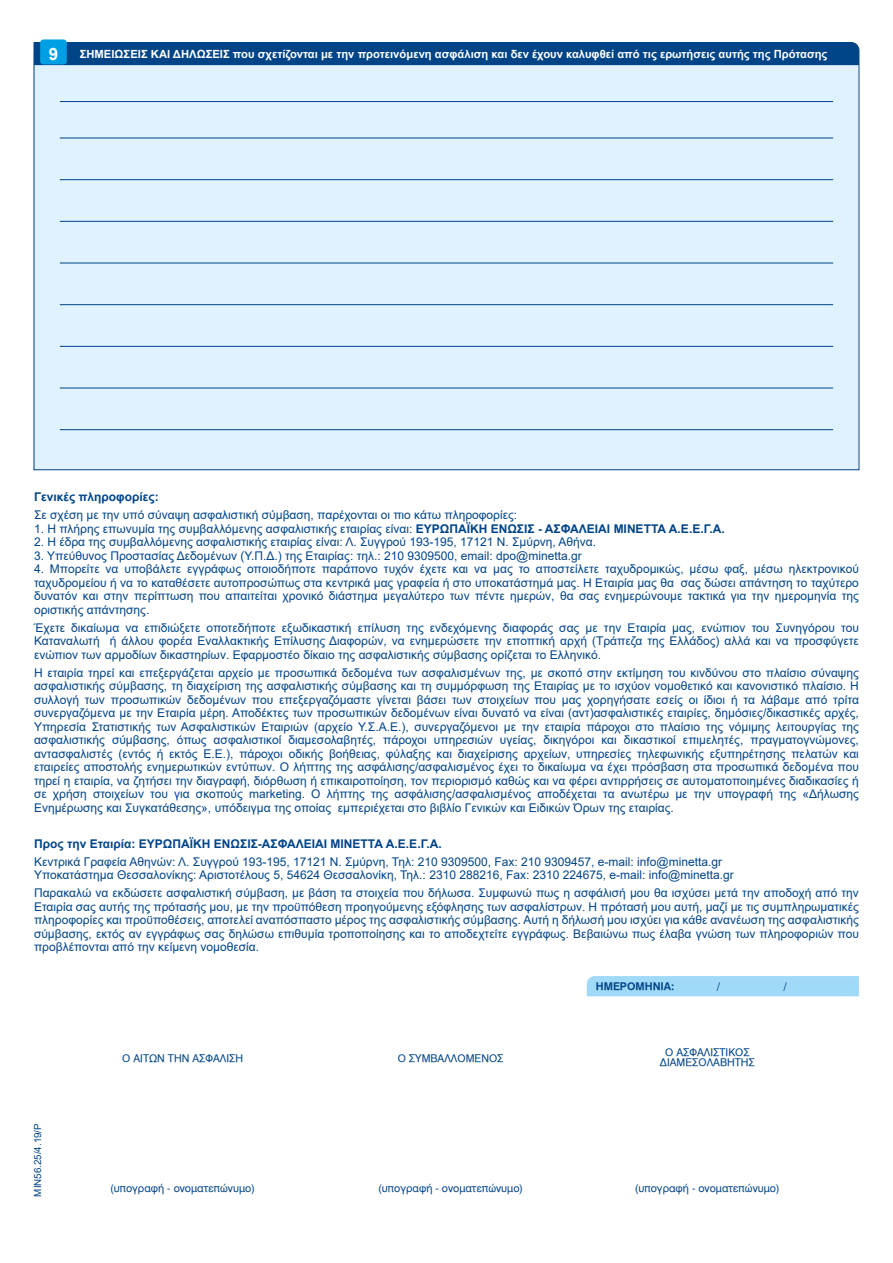
<style>
.page{position:relative;width:893px;height:1263px;background:#fff}
.page>*{position:absolute;margin:0;border:0;box-sizing:border-box;transform-origin:0 0}
.t1{font:700 17.1px "Arial";color:#fff}
.t2{font:12px/13.5px "Arial";color:#048;text-align:justify}
.t3{font:700 12px "Arial";color:#048}
.t4{font:700 11.25px "Arial";color:#fff}
.t5{font:10.5px/10.5px "UB Helvetica";color:#048;text-align:center}
.t6{font:10.5px "UB Helvetica Bold";color:#048}
.t7{font:9.75px "Arial";color:#048}
.s1{font-weight:700}
</style>
<div class="page">
<div style="left:587px;top:976px;width:272px;height:20px;background:#a1daf8"></div>
<svg style="left:33px;top:42px;width:827px;height:429px;background:#cee5f4"></svg>
<div style="left:40px;top:39px;width:27px;height:25px;background:#009fe3;border-radius:3px"></div>
<hr style="left:60px;top:138px;width:773px;height:1px;background:#048">
<hr style="left:60px;top:101px;width:773px;height:1px;background:#048">
<h1 class="t1" style="left:49px;top:42px;width:11px">9</h1>
<p class="t4" style="left:80px;top:46px;width:749px">ΣΗΜΕΙΩΣΕΙΣ ΚΑΙ ΔΗΛΩΣΕΙΣ που σχετίζονται με την προτεινόμενη ασφάλιση και δεν έχουν καλυφθεί από τις ερωτήσεις αυτής της Πρότασης</p>
<p class="t3" style="left:34px;top:488px;width:126px">Γενικές πληροφορίες:</p>
<p class="t2" style="left:34px;top:508px;width:485px">Σε σχέση με την υπό σύναψη ασφαλιστική σύμβαση, παρέχονται οι πιο κάτω πληροφορίες:</p>
<p class="t2" style="left:34px;top:522px;width:692px">1. Η πλήρης επωνυμία της συμβαλλόμενης ασφαλιστικής εταιρίας είναι: <span class="s1">ΕΥΡΩΠΑΪΚΗ ΕΝΩΣΙΣ - ΑΣΦΑΛΕΙΑΙ ΜΙΝΕΤΤΑ Α.Ε.Ε.Γ.Α.</span></p>
<p class="t2" style="left:34px;top:535px;width:564px">2. Η έδρα της συμβαλλόμενης ασφαλιστικής εταιρίας είναι: Λ. Συγγρού 193-195, 17121 Ν. Σμύρνη, Αθήνα.</p>
<p class="t2" style="left:34px;top:549px;width:549px">3. Υπεύθυνος Προστασίας Δεδομένων (Υ.Π.Δ.) της Εταιρίας: τηλ.: 210 9309500, email: dpo@minetta.gr</p>
<p class="t2" style="left:34px;top:562px;width:826px">4. Μπορείτε να υποβάλετε εγγράφως οποιοδήποτε παράπονο τυχόν έχετε και να μας το αποστείλετε ταχυδρομικώς, μέσω φαξ, μέσω ηλεκτρονικού ταχυδρομείου ή να το καταθέσετε αυτοπροσώπως στα κεντρικά μας γραφεία ή στο υποκατάστημά μας. Η Εταιρία μας θα σας δώσει απάντηση το ταχύτερο δυνατόν και στην περίπτωση που απαιτείται χρονικό διάστημα μεγαλύτερο των πέντε ημερών, θα σας ενημερώνουμε τακτικά για την ημερομηνία της οριστικής απάντησης.</p>
<p class="t2" style="left:34px;top:621px;width:826px">Έχετε δικαίωμα να επιδιώξετε οποτεδήποτε εξωδικαστική επίλυση της ενδεχόμενης διαφοράς σας με την Εταιρία μας, ενώπιον του Συνηγόρου του Καταναλωτή ή άλλου φορέα Εναλλακτικής Επίλυσης Διαφορών, να ενημερώσετε την εποπτική αρχή (Τράπεζα της Ελλάδος) αλλά και να προσφύγετε ενώπιον των αρμοδίων δικαστηρίων. Εφαρμοστέο δίκαιο της ασφαλιστικής σύμβασης ορίζεται το Ελληνικό.</p>
<p class="t2" style="left:34px;top:666px;width:826px">Η εταιρία τηρεί και επεξεργάζεται αρχείο με προσωπικά δεδομένα των ασφαλισμένων της, με σκοπό στην εκτίμηση του κινδύνου στο πλαίσιο σύναψης ασφαλιστικής σύμβασης, τη διαχείριση της ασφαλιστικής σύμβασης και τη συμμόρφωση της Εταιρίας με το ισχύον νομοθετικό και κανονιστικό πλαίσιο. Η συλλογή των προσωπικών δεδομένων που επεξεργαζόμαστε γίνεται βάσει των στοιχείων που μας χορηγήσατε εσείς οι ίδιοι ή τα λάβαμε από τρίτα συνεργαζόμενα με την Εταιρία μέρη. Αποδέκτες των προσωπικών δεδομένων είναι δυνατό να είναι (αντ)ασφαλιστικές εταιρίες, δημόσιες/δικαστικές αρχές, Υπηρεσία Στατιστικής των Ασφαλιστικών Εταιριών (αρχείο Υ.Σ.Α.Ε.), συνεργαζόμενοι με την εταιρία πάροχοι στο πλαίσιο της νόμιμης λειτουργίας της ασφαλιστικής σύμβασης, όπως ασφαλιστικοί διαμεσολαβητές, πάροχοι υπηρεσιών υγείας, δικηγόροι και δικαστικοί επιμελητές, πραγματογνώμονες, αντασφαλιστές (εντός ή εκτός Ε.Ε.), πάροχοι οδικής βοήθειας, φύλαξης και διαχείρισης αρχείων, υπηρεσίες τηλεφωνικής εξυπηρέτησης πελατών και εταιρείες αποστολής ενημερωτικών εντύπων. Ο λήπτης της ασφάλισης/ασφαλισμένος έχει το δικαίωμα να έχει πρόσβαση στα προσωπικά δεδομένα που τηρεί η εταιρία, να ζητήσει την διαγραφή, διόρθωση ή επικαιροποίηση, τον περιορισμό καθώς και να φέρει αντιρρήσεις σε αυτοματοποιημένες διαδικασίες ή σε χρήση στοιχείων του για σκοπούς marketing. Ο λήπτης της ασφάλισης/ασφαλισμένος αποδέχεται τα ανωτέρω με την υπογραφή της «Δήλωσης Ενημέρωσης και Συγκατάθεσης», υπόδειγμα της οποίας εμπεριέχεται στο βιβλίο Γενικών και Ειδικών Όρων της εταιρίας.</p>
<p class="t3" style="left:34px;top:835px;width:409px">Προς την Εταιρία: ΕΥΡΩΠΑΪΚΗ ΕΝΩΣΙΣ-ΑΣΦΑΛΕΙΑΙ ΜΙΝΕΤΤΑ Α.Ε.Ε.Γ.Α.</p>
<p class="t2" style="left:34px;top:855px;width:701px">Κεντρικά Γραφεία Αθηνών: Λ. Συγγρού 193-195, 17121 Ν. Σμύρνη, Τηλ: 210 9309500, Fax: 210 9309457, e-mail: info@minetta.gr<br>Υποκατάστημα Θεσσαλονίκης: Αριστοτέλους 5, 54624 Θεσσαλονίκη, Τηλ.: 2310 288216, Fax: 2310 224675, e-mail: info@minetta.gr</p>
<p class="t2" style="left:34px;top:886px;width:826px">Παρακαλώ να εκδώσετε ασφαλιστική σύμβαση, με βάση τα στοιχεία που δήλωσα. Συμφωνώ πως η ασφάλισή μου θα ισχύσει μετά την αποδοχή από την Εταιρία σας αυτής της πρότασής μου, με την προϋπόθεση προηγούμενης εξόφλησης των ασφαλίστρων. Η πρότασή μου αυτή, μαζί με τις συμπληρωματικές πληροφορίες και προϋποθέσεις, αποτελεί αναπόσπαστο μέρος της ασφαλιστικής σύμβασης. Αυτή η δήλωσή μου ισχύει για κάθε ανανέωση της ασφαλιστικής σύμβασης, εκτός αν εγγράφως σας δηλώσω επιθυμία τροποποίησης και το αποδεχτείτε εγγράφως. Βεβαιώνω πως έλαβα γνώση των πληροφοριών που προβλέπονται από την κείμενη νομοθεσία.</p>
<p class="t7" style="left:31px;top:1196px;width:75px;rotate:-90deg">ΜΙΝ56.25/4.19/P</p>
<p class="t5" style="left:122px;top:1053px;width:122px">Ο ΑΙΤΩΝ ΤΗΝ ΑΣΦΑΛΙΣΗ</p>
<p class="t5" style="left:110px;top:1183px;width:146px">(υπογραφή - ονοµατεπώνυµο)</p>
<p class="t5" style="left:398px;top:1053px;width:107px">Ο ΣΥΜΒΑΛΛΟΜΕΝΟΣ</p>
<p class="t5" style="left:378px;top:1183px;width:146px">(υπογραφή - ονοµατεπώνυµο)</p>
<p class="t6" style="left:596px;top:980px;width:80px">ΗΜΕΡΟΜΗΝΙΑ:</p>
<p class="t6" style="left:717px;top:980px;width:5px">/</p>
<p class="t6" style="left:784px;top:980px;width:5px">/</p>
<p class="t5" style="left:660px;top:1047px;width:97px">Ο ΑΣΦΑΛΙΣΤΙΚΟΣ ∆ΙΑΜΕΣΟΛΑΒΗΤΗΣ</p>
<p class="t5" style="left:635px;top:1183px;width:146px">(υπογραφή - ονοµατεπώνυµο)</p>
</div>
